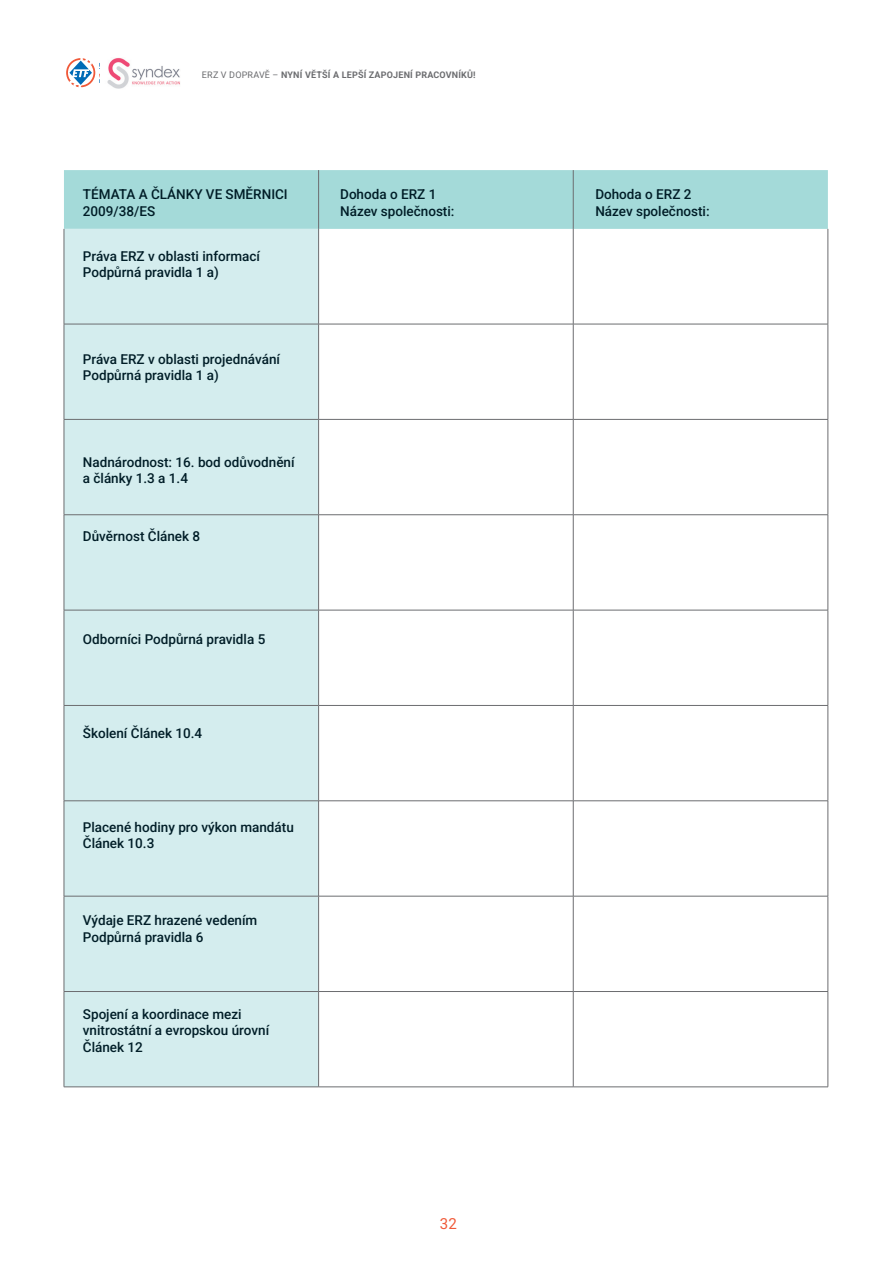
<style>
.page{position:relative;width:893px;height:1263px;background:#fff}
.page>*{position:absolute;margin:0;border:0;box-sizing:border-box;transform-origin:0 0}
.t1{font:15px "Roboto";color:#f05a39}
.t2{font:500 13.5px/16.2px "Roboto";color:#001d27}
.t3{font:700 9px "Roboto";letter-spacing:.02em;color:#6c6d70}
.s1{font-weight:400}
</style>
<div class="page">
<img style="left:107px;top:58px;width:73px;height:31px">
<svg style="left:66px;top:58px;width:34px;height:29px"></svg>
<div style="left:64px;top:170px;width:764px;height:59px;background:#a4dad9"></div>
<div style="left:65px;top:229px;width:253px;height:857px;background:#d4edee"></div>
<hr style="left:64px;top:229px;width:1px;height:95px;background:#6c6d70">
<hr style="left:318px;top:229px;width:1px;height:95px;background:#6c6d70">
<hr style="left:573px;top:229px;width:1px;height:95px;background:#6c6d70">
<hr style="left:828px;top:229px;width:1px;height:95px;background:#6c6d70">
<hr style="left:64px;top:324px;width:255px;height:1px;background:#6c6d70">
<hr style="left:64px;top:324px;width:1px;height:95px;background:#6c6d70">
<hr style="left:319px;top:324px;width:254px;height:1px;background:#6c6d70">
<hr style="left:318px;top:324px;width:1px;height:95px;background:#6c6d70">
<hr style="left:573px;top:324px;width:255px;height:1px;background:#6c6d70">
<hr style="left:573px;top:324px;width:1px;height:95px;background:#6c6d70">
<hr style="left:828px;top:324px;width:1px;height:95px;background:#6c6d70">
<hr style="left:64px;top:419px;width:255px;height:1px;background:#6c6d70">
<hr style="left:64px;top:420px;width:1px;height:95px;background:#6c6d70">
<hr style="left:319px;top:419px;width:254px;height:1px;background:#6c6d70">
<hr style="left:318px;top:420px;width:1px;height:95px;background:#6c6d70">
<hr style="left:573px;top:419px;width:255px;height:1px;background:#6c6d70">
<hr style="left:573px;top:420px;width:1px;height:95px;background:#6c6d70">
<hr style="left:828px;top:420px;width:1px;height:95px;background:#6c6d70">
<hr style="left:64px;top:514px;width:255px;height:1px;background:#6c6d70">
<hr style="left:64px;top:515px;width:1px;height:95px;background:#6c6d70">
<hr style="left:319px;top:514px;width:254px;height:1px;background:#6c6d70">
<hr style="left:318px;top:515px;width:1px;height:95px;background:#6c6d70">
<hr style="left:573px;top:514px;width:255px;height:1px;background:#6c6d70">
<hr style="left:573px;top:515px;width:1px;height:95px;background:#6c6d70">
<hr style="left:828px;top:515px;width:1px;height:95px;background:#6c6d70">
<hr style="left:64px;top:610px;width:255px;height:1px;background:#6c6d70">
<hr style="left:64px;top:610px;width:1px;height:95px;background:#6c6d70">
<hr style="left:319px;top:610px;width:254px;height:1px;background:#6c6d70">
<hr style="left:318px;top:610px;width:1px;height:95px;background:#6c6d70">
<hr style="left:573px;top:610px;width:255px;height:1px;background:#6c6d70">
<hr style="left:573px;top:610px;width:1px;height:95px;background:#6c6d70">
<hr style="left:828px;top:610px;width:1px;height:95px;background:#6c6d70">
<hr style="left:64px;top:705px;width:255px;height:1px;background:#6c6d70">
<hr style="left:64px;top:706px;width:1px;height:95px;background:#6c6d70">
<hr style="left:319px;top:705px;width:254px;height:1px;background:#6c6d70">
<hr style="left:318px;top:706px;width:1px;height:95px;background:#6c6d70">
<hr style="left:573px;top:705px;width:255px;height:1px;background:#6c6d70">
<hr style="left:573px;top:706px;width:1px;height:95px;background:#6c6d70">
<hr style="left:828px;top:706px;width:1px;height:95px;background:#6c6d70">
<hr style="left:64px;top:800px;width:255px;height:1px;background:#6c6d70">
<hr style="left:64px;top:801px;width:1px;height:95px;background:#6c6d70">
<hr style="left:319px;top:800px;width:254px;height:1px;background:#6c6d70">
<hr style="left:318px;top:801px;width:1px;height:95px;background:#6c6d70">
<hr style="left:573px;top:800px;width:255px;height:1px;background:#6c6d70">
<hr style="left:573px;top:801px;width:1px;height:95px;background:#6c6d70">
<hr style="left:828px;top:801px;width:1px;height:95px;background:#6c6d70">
<hr style="left:64px;top:896px;width:255px;height:1px;background:#6c6d70">
<hr style="left:64px;top:896px;width:1px;height:95px;background:#6c6d70">
<hr style="left:319px;top:896px;width:254px;height:1px;background:#6c6d70">
<hr style="left:318px;top:896px;width:1px;height:95px;background:#6c6d70">
<hr style="left:573px;top:896px;width:255px;height:1px;background:#6c6d70">
<hr style="left:573px;top:896px;width:1px;height:95px;background:#6c6d70">
<hr style="left:828px;top:896px;width:1px;height:95px;background:#6c6d70">
<hr style="left:64px;top:991px;width:255px;height:1px;background:#6c6d70">
<hr style="left:64px;top:992px;width:1px;height:95px;background:#6c6d70">
<hr style="left:319px;top:991px;width:254px;height:1px;background:#6c6d70">
<hr style="left:318px;top:992px;width:1px;height:95px;background:#6c6d70">
<hr style="left:573px;top:991px;width:255px;height:1px;background:#6c6d70">
<hr style="left:573px;top:992px;width:1px;height:95px;background:#6c6d70">
<hr style="left:828px;top:992px;width:1px;height:95px;background:#6c6d70">
<hr style="left:64px;top:1086px;width:255px;height:1px;background:#6c6d70">
<hr style="left:319px;top:1086px;width:254px;height:1px;background:#6c6d70">
<hr style="left:573px;top:1086px;width:255px;height:1px;background:#6c6d70">
<hr style="left:318px;top:170px;width:1px;height:59px;background:#6c6d70">
<hr style="left:573px;top:170px;width:1px;height:59px;background:#6c6d70">
<p class="t3" style="left:202px;top:68px;width:275px"><span class="s1">ERZ V DOPRAVĚ –</span> NYNÍ VĚTŠÍ A LEPŠÍ ZAPOJENÍ PRACOVNÍKŮ!</p>
<p class="t2" style="left:83px;top:186px;width:206px">TÉMATA A ČLÁNKY VE SMĚRNICI<br>2009/38/ES</p>
<p class="t2" style="left:83px;top:247px;width:179px">Práva ERZ v oblasti informací<br>Podpůrná pravidla 1 a)</p>
<p class="t2" style="left:83px;top:350px;width:199px">Práva ERZ v oblasti projednávání<br>Podpůrná pravidla 1 a)</p>
<p class="t2" style="left:83px;top:453px;width:213px">Nadnárodnost: 16. bod odůvodnění a články 1.3 a 1.4</p>
<p class="t2" style="left:83px;top:528px;width:119px">Důvěrnost Článek 8</p>
<p class="t2" style="left:83px;top:631px;width:184px">Odborníci Podpůrná pravidla 5</p>
<p class="t2" style="left:83px;top:724px;width:121px">Školení Článek 10.4</p>
<p class="t2" style="left:83px;top:818px;width:212px">Placené hodiny pro výkon mandátu<br>Článek 10.3</p>
<p class="t2" style="left:83px;top:912px;width:176px">Výdaje ERZ hrazené vedením<br>Podpůrná pravidla 6</p>
<p class="t2" style="left:83px;top:1006px;width:188px">Spojení a koordinace mezi vnitrostátní a evropskou úrovní<br>Článek 12</p>
<p class="t2" style="left:340px;top:186px;width:116px">Dohoda o ERZ 1<br>Název společnosti:</p>
<p class="t2" style="left:595px;top:186px;width:116px">Dohoda o ERZ 2<br>Název společnosti:</p>
<p class="t1" style="left:440px;top:1213px;width:18px">32</p>
</div>
